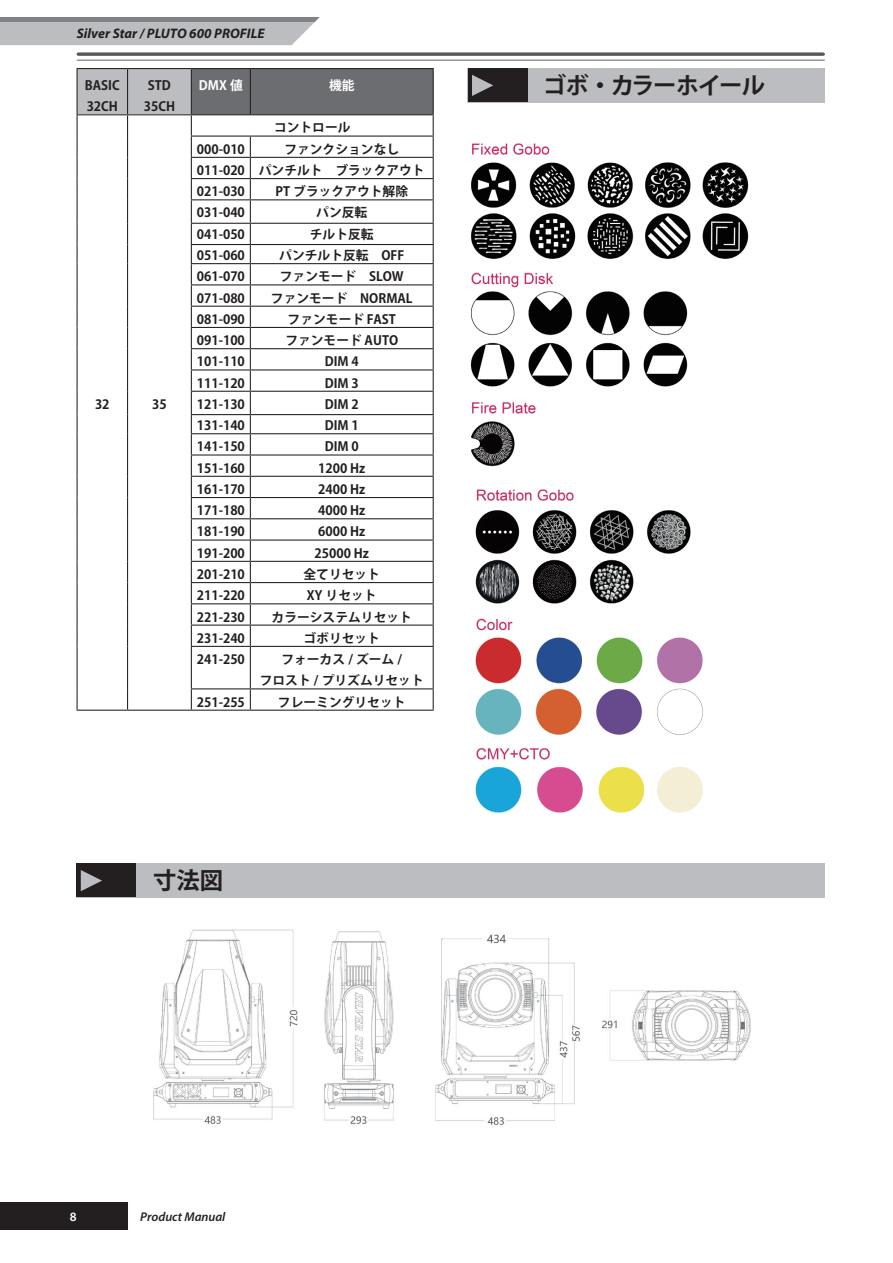
<style>
.page{position:relative;width:893px;height:1263px;background:#fff}
.page>*{position:absolute;margin:0;border:0;box-sizing:border-box;transform-origin:0 0}
.t1{font:700 23.4px "Koz Go Pro";letter-spacing:-.06em;color:#231f20}
.t2{font:700 23.4px "Koz Go Pro";letter-spacing:-.03em;color:#231f20}
.t3{font:italic 700 13.8px "Myriad Pro";color:#231f20}
.t4{font:700 12.75px/21.3px "Koz Go Pro";color:#231f20}
.t5{font:italic 600 12.75px "Myriad Pro";color:#231f20}
.t6{font:700 12.75px "Koz Go Pro";color:#fff}
.t7{font:600 12.75px "Myriad Pro";color:#fff}
</style>
<div class="page">
<div style="left:0;top:1202px;width:128px;height:28px;background:#231f20"></div>
<svg style="left:78px;top:52px;width:745px;height:4px;background:#6f7072"></svg>
<hr style="left:77px;top:60px;width:747px;height:1px;background:#808285">
<svg style="left:0;top:17px;width:320px;height:28px;background:#b4b5b8"></svg>
<hr style="left:77px;top:68px;width:51px;height:1px;background:#231f20">
<hr style="left:128px;top:68px;width:63px;height:1px;background:#231f20">
<hr style="left:191px;top:68px;width:59px;height:1px;background:#231f20">
<hr style="left:250px;top:68px;width:184px;height:1px;background:#231f20">
<svg style="left:77px;top:69px;width:357px;height:641px"></svg>
<hr style="left:77px;top:710px;width:51px;height:1px;background:#231f20">
<hr style="left:128px;top:710px;width:63px;height:1px;background:#231f20">
<hr style="left:191px;top:710px;width:59px;height:1px;background:#231f20">
<hr style="left:250px;top:710px;width:184px;height:1px;background:#231f20">
<div style="left:468px;top:68px;width:357px;height:34px;background:#bcbdc0"></div>
<div style="left:77px;top:863px;width:748px;height:34px;background:#bcbdc0"></div>
<div style="left:468px;top:68px;width:59px;height:34px;background:#231f20"></div>
<div style="left:77px;top:863px;width:59px;height:34px;background:#231f20"></div>
<svg style="left:472px;top:75px;width:21px;height:21px"></svg>
<svg style="left:81px;top:870px;width:21px;height:21px"></svg>
<img style="left:471px;top:143px;width:278px;height:324px">
<img style="left:475px;top:489px;width:228px;height:324px">
<img style="left:153px;top:929px;width:598px;height:196px">
<p class="t3" style="left:77px;top:25px;width:189px">Silver Star / PLUTO 600 PROFILE</p>
<p class="t4" style="left:85px;top:75px;width:36px">BASIC<br>32CH</p>
<p class="t4" style="left:144px;top:75px;width:33px;text-align:center">STD<br>35CH</p>
<p class="t6" style="left:199px;top:77px;width:45px">DMX 値</p>
<p class="t6" style="left:329px;top:77px;width:27px">機能</p>
<p class="t4" style="left:274px;top:118px;width:78px">コントロール</p>
<p class="t4" style="left:95px;top:394px;width:16px">32</p>
<p class="t4" style="left:152px;top:394px;width:16px">35</p>
<p class="t4" style="left:197px;top:139px;width:229px;text-indent:88px">ファンクションなし<br>011-020 パンチルト　ブラックアウト<br>021-030</p>
<p class="t4" style="left:197px;top:139px;width:50px">000-010</p>
<p class="t4" style="left:275px;top:182px;width:134px">PT ブラックアウト解除</p>
<p class="t4" style="left:197px;top:203px;width:50px">031-040</p>
<p class="t4" style="left:316px;top:203px;width:53px">パン反転</p>
<p class="t4" style="left:197px;top:224px;width:50px">041-050</p>
<p class="t4" style="left:310px;top:224px;width:65px">チルト反転</p>
<p class="t4" style="left:197px;top:245px;width:50px">051-060</p>
<p class="t4" style="left:279px;top:245px;width:126px">パンチルト反転　OFF</p>
<p class="t4" style="left:197px;top:267px;width:50px">061-070</p>
<p class="t4" style="left:280px;top:267px;width:125px">ファンモード　SLOW</p>
<p class="t4" style="left:197px;top:288px;width:50px">071-080</p>
<p class="t4" style="left:271px;top:288px;width:143px">ファンモード　NORMAL</p>
<p class="t4" style="left:197px;top:309px;width:50px">081-090</p>
<p class="t4" style="left:288px;top:309px;width:110px">ファンモード FAST</p>
<p class="t4" style="left:197px;top:331px;width:50px">091-100</p>
<p class="t4" style="left:285px;top:331px;width:114px">ファンモード AUTO</p>
<p class="t4" style="left:197px;top:352px;width:50px">101-110</p>
<p class="t4" style="left:325px;top:352px;width:36px">DIM 4</p>
<p class="t4" style="left:197px;top:373px;width:50px">111-120</p>
<p class="t4" style="left:325px;top:373px;width:36px">DIM 3</p>
<p class="t4" style="left:197px;top:394px;width:50px">121-130</p>
<p class="t4" style="left:325px;top:394px;width:36px">DIM 2</p>
<p class="t4" style="left:197px;top:416px;width:50px">131-140</p>
<p class="t4" style="left:325px;top:416px;width:36px">DIM 1</p>
<p class="t4" style="left:197px;top:437px;width:50px">141-150</p>
<p class="t4" style="left:325px;top:437px;width:36px">DIM 0</p>
<p class="t4" style="left:197px;top:458px;width:50px">151-160</p>
<p class="t4" style="left:318px;top:458px;width:49px">1200 Hz</p>
<p class="t4" style="left:197px;top:479px;width:50px">161-170</p>
<p class="t4" style="left:318px;top:479px;width:49px">2400 Hz</p>
<p class="t4" style="left:197px;top:501px;width:50px">171-180</p>
<p class="t4" style="left:318px;top:501px;width:49px">4000 Hz</p>
<p class="t4" style="left:197px;top:522px;width:50px">181-190</p>
<p class="t4" style="left:318px;top:522px;width:49px">6000 Hz</p>
<p class="t4" style="left:197px;top:543px;width:50px">191-200</p>
<p class="t4" style="left:315px;top:543px;width:56px">25000 Hz</p>
<p class="t4" style="left:197px;top:564px;width:50px">201-210</p>
<p class="t4" style="left:303px;top:564px;width:78px">全てリセット</p>
<p class="t4" style="left:197px;top:586px;width:50px">211-220</p>
<p class="t4" style="left:307px;top:586px;width:71px">XY リセット</p>
<p class="t4" style="left:197px;top:607px;width:50px">221-230</p>
<p class="t4" style="left:272px;top:607px;width:142px">カラーシステムリセット</p>
<p class="t4" style="left:197px;top:628px;width:50px">231-240</p>
<p class="t4" style="left:303px;top:628px;width:78px">ゴボリセット</p>
<p class="t4" style="left:197px;top:649px;width:50px">241-250</p>
<p class="t4" style="left:260px;top:649px;width:166px;text-align:center">フォーカス / ズーム /<br>フロスト / プリズムリセット</p>
<p class="t4" style="left:197px;top:692px;width:50px">251-255</p>
<p class="t4" style="left:278px;top:692px;width:129px">フレーミングリセット</p>
<h1 class="t2" style="left:153px;top:865px;width:72px">寸法図</h1>
<h1 class="t1" style="left:543px;top:70px;width:224px">ゴボ・カラーホイール</h1>
<p class="t7" style="left:70px;top:1208px;width:8px">8</p>
<p class="t5" style="left:140px;top:1208px;width:87px">Product Manual</p>
</div>
